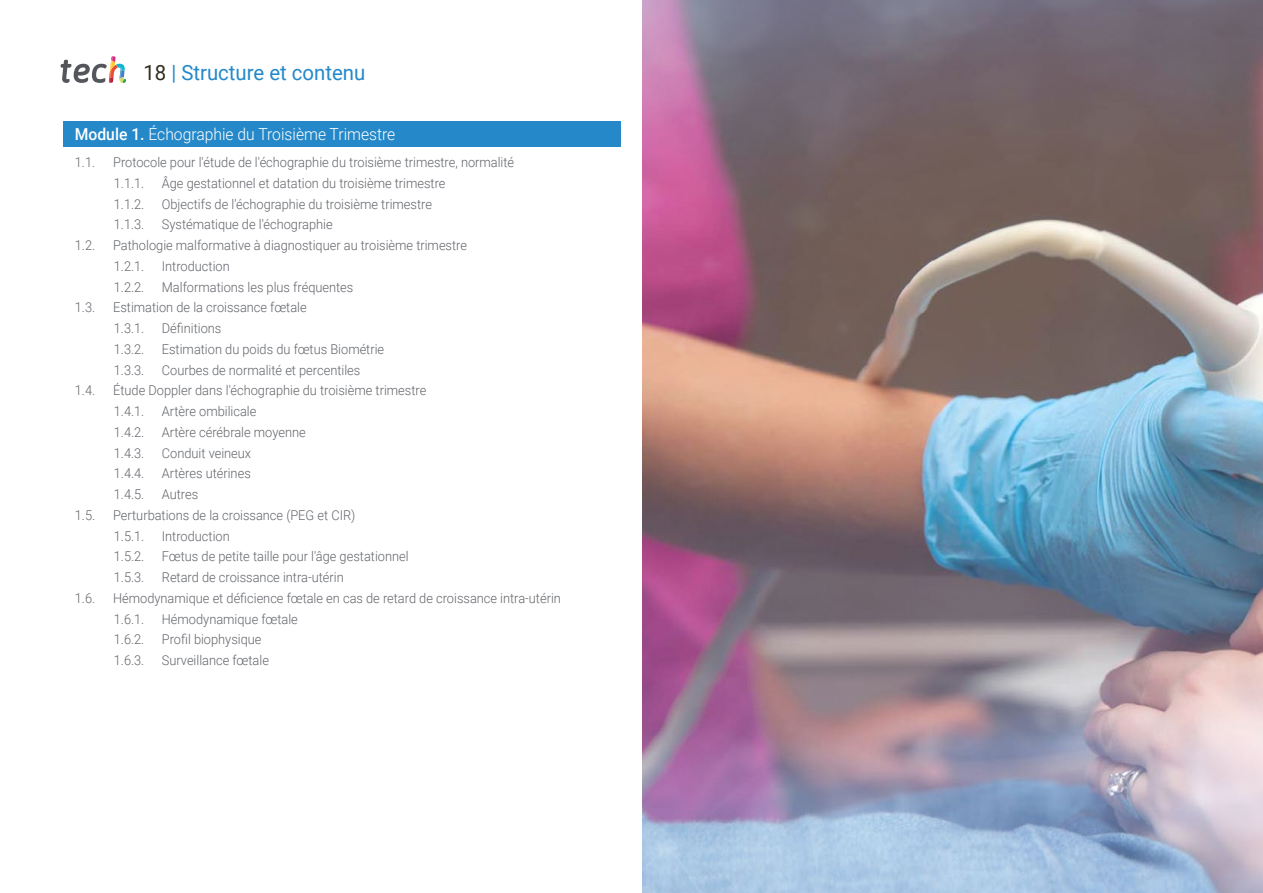
<style>
.page{position:relative;width:1263px;height:893px;background:#fff}
.page>*{position:absolute;margin:0;border:0;box-sizing:border-box;transform-origin:0 0}
.t1{font:21px "Roboto";color:#2488c9}
.t2{font:300 16.5px "Roboto";color:#fff;scale:.95 1}
.t3{font:300 13.5px/20.7px "Roboto";color:#61646a;scale:.95 1}
.s1{color:#312e20}
.s2{font-weight:500}
</style>
<div class="page">
<img style="left:642px;top:0;width:621px;height:893px">
<svg style="left:61px;top:56px;width:65px;height:27px"></svg>
<div style="left:64px;top:121px;width:557px;height:25px;background:#2488c9"></div>
<h1 class="t1" style="left:144px;top:57px;width:223px"><span class="s1">18</span> | Structure et contenu</h1>
<p class="t2" style="left:75px;top:123px;width:339px"><span class="s2">Module 1.</span> Échographie du Troisième Trimestre</p>
<p class="t3" style="left:75px;top:151px;width:23px">1.1.</p>
<p class="t3" style="left:113px;top:151px;width:424px">Protocole pour l'étude de l'échographie du troisième trimestre, normalité<br>1.1.1.</p>
<p class="t3" style="left:162px;top:172px;width:300px">Âge gestationnel et datation du troisième trimestre</p>
<p class="t3" style="left:114px;top:193px;width:34px">1.1.2.</p>
<p class="t3" style="left:162px;top:193px;width:286px">Objectifs de l'échographie du troisième trimestre</p>
<p class="t3" style="left:114px;top:214px;width:34px">1.1.3.</p>
<p class="t3" style="left:162px;top:214px;width:181px">Systématique de l'échographie</p>
<p class="t3" style="left:75px;top:234px;width:23px">1.2.</p>
<p class="t3" style="left:113px;top:234px;width:374px">Pathologie malformative à diagnostiquer au troisième trimestre<br>1.2.1.</p>
<p class="t3" style="left:162px;top:255px;width:73px">Introduction</p>
<p class="t3" style="left:114px;top:276px;width:34px">1.2.2.</p>
<p class="t3" style="left:162px;top:276px;width:203px">Malformations les plus fréquentes</p>
<p class="t3" style="left:75px;top:297px;width:23px">1.3.</p>
<p class="t3" style="left:113px;top:297px;width:205px">Estimation de la croissance fœtale<br>1.3.1.</p>
<p class="t3" style="left:162px;top:317px;width:64px">Définitions</p>
<p class="t3" style="left:114px;top:338px;width:34px">1.3.2.</p>
<p class="t3" style="left:162px;top:338px;width:236px">Estimation du poids du fœtus Biométrie</p>
<p class="t3" style="left:114px;top:359px;width:34px">1.3.3.</p>
<p class="t3" style="left:162px;top:359px;width:210px">Courbes de normalité et percentiles</p>
<p class="t3" style="left:75px;top:380px;width:23px">1.4.</p>
<p class="t3" style="left:113px;top:380px;width:331px">Étude Doppler dans l'échographie du troisième trimestre<br>1.4.1.</p>
<p class="t3" style="left:162px;top:400px;width:101px">Artère ombilicale</p>
<p class="t3" style="left:114px;top:421px;width:34px">1.4.2.</p>
<p class="t3" style="left:162px;top:421px;width:153px">Artère cérébrale moyenne</p>
<p class="t3" style="left:114px;top:442px;width:34px">1.4.3.</p>
<p class="t3" style="left:162px;top:442px;width:96px">Conduit veineux</p>
<p class="t3" style="left:114px;top:463px;width:34px">1.4.4.</p>
<p class="t3" style="left:162px;top:463px;width:95px">Artères utérines</p>
<p class="t3" style="left:114px;top:483px;width:34px">1.4.5.</p>
<p class="t3" style="left:162px;top:483px;width:40px">Autres</p>
<p class="t3" style="left:75px;top:504px;width:23px">1.5.</p>
<p class="t3" style="left:113px;top:504px;width:257px">Perturbations de la croissance (PEG et CIR)<br>1.5.1.</p>
<p class="t3" style="left:162px;top:525px;width:73px">Introduction</p>
<p class="t3" style="left:114px;top:546px;width:34px">1.5.2.</p>
<p class="t3" style="left:162px;top:546px;width:261px">Fœtus de petite taille pour l'âge gestationnel</p>
<p class="t3" style="left:114px;top:566px;width:34px">1.5.3.</p>
<p class="t3" style="left:162px;top:566px;width:193px">Retard de croissance intra-utérin</p>
<p class="t3" style="left:75px;top:587px;width:23px">1.6.</p>
<p class="t3" style="left:113px;top:587px;width:473px">Hémodynamique et déficience fœtale en cas de retard de croissance intra-utérin<br>1.6.1.</p>
<p class="t3" style="left:162px;top:608px;width:145px">Hémodynamique fœtale</p>
<p class="t3" style="left:114px;top:629px;width:34px">1.6.2.</p>
<p class="t3" style="left:162px;top:629px;width:106px">Profil biophysique</p>
<p class="t3" style="left:114px;top:649px;width:34px">1.6.3.</p>
<p class="t3" style="left:162px;top:649px;width:114px">Surveillance fœtale</p>
</div>
